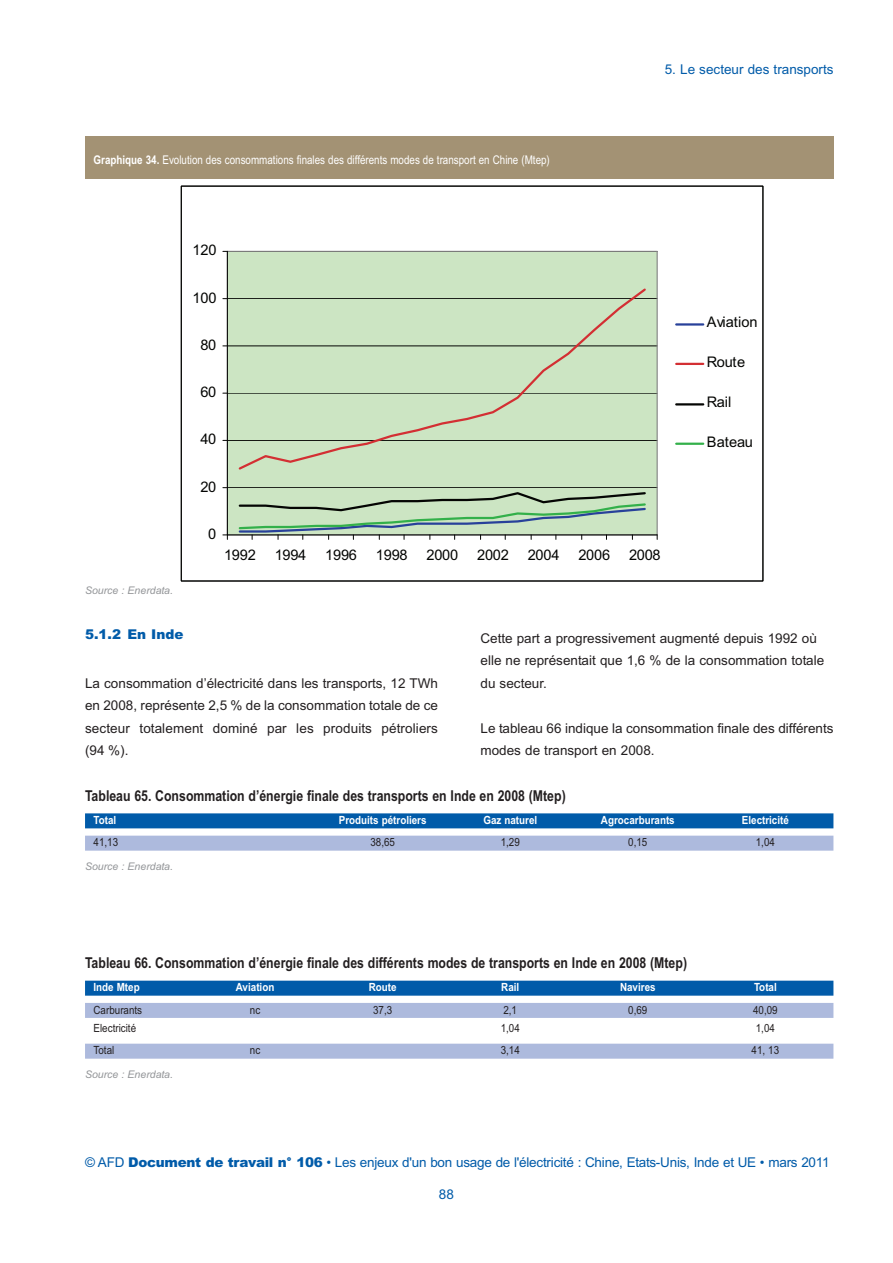
<style>
.page{position:relative;width:893px;height:1263px;background:#fff}
.page>*{position:absolute;margin:0;border:0;box-sizing:border-box;transform-origin:0 0}
.t1{font:700 15px "Arial Narrow";color:#231f20}
.t2{font:14.55px "Arial MT+T42+QQTGUQ";letter-spacing:-.02em;color:#040503}
.t3{font:14.55px "Arial MT+T42+QQTGUQ";letter-spacing:.01em;color:#040503}
.t4{font:13.5px/22.5px "Arial";color:#231f20}
.t5{font:13.5px "Arial";letter-spacing:-.015em;color:#015ba9}
.t6{font:900 13.5px "Arial";color:#015ba9}
.t7{font:12px "Arial Narrow";color:#fff}
.t8{font:700 11.25px "Arial Narrow";color:#fff;scale:1.06 1}
.t9{font:11.25px "Arial Narrow";color:#231f20;scale:1.06 1}
.t10{font:italic 10.5px "Arial";color:#939598}
.s1{font-weight:700}
.s2{font-weight:900}
</style>
<div class="page">
<div style="left:227px;top:251px;width:430px;height:284px;background:#cce5c3"></div>
<hr style="left:227px;top:488px;width:430px;height:1px;background:#040503">
<hr style="left:227px;top:440px;width:430px;height:1px;background:#040503">
<hr style="left:227px;top:393px;width:430px;height:1px;background:#040503">
<hr style="left:227px;top:346px;width:430px;height:1px;background:#040503">
<hr style="left:227px;top:299px;width:430px;height:1px;background:#040503">
<hr style="left:227px;top:251px;width:1px;height:284px;background:#040503">
<hr style="left:227px;top:535px;width:430px;height:1px;background:#040503">
<svg style="left:237px;top:288px;width:411px;height:182px"></svg>
<svg style="left:237px;top:492px;width:410px;height:47px"></svg>
<hr style="left:676px;top:323px;width:27px;height:3px;background:#28419a">
<hr style="left:676px;top:363px;width:27px;height:2px;background:#d32f33">
<hr style="left:676px;top:403px;width:27px;height:2px;background:#040503">
<hr style="left:676px;top:443px;width:27px;height:2px;background:#33b04a">
<div style="left:85px;top:136px;width:748px;height:43px;background:#a39274"></div>
<div style="left:85px;top:813px;width:748px;height:15px;background:#015ba9"></div>
<div style="left:85px;top:836px;width:748px;height:15px;background:#adbadd"></div>
<div style="left:85px;top:981px;width:748px;height:15px;background:#015ba9"></div>
<div style="left:85px;top:1003px;width:748px;height:15px;background:#adbadd"></div>
<div style="left:85px;top:1044px;width:748px;height:15px;background:#adbadd"></div>
<p class="t7" style="left:94px;top:152px;width:458px"><span class="s1">Graphique 34.</span> Evolution des consommations finales des différents modes de transport en Chine (Mtep)</p>
<p class="t2" style="left:193px;top:241px;width:25px">120</p>
<p class="t2" style="left:193px;top:288px;width:25px">100</p>
<p class="t2" style="left:200px;top:335px;width:17px">80</p>
<p class="t2" style="left:200px;top:383px;width:17px">60</p>
<p class="t2" style="left:200px;top:430px;width:17px">40</p>
<p class="t2" style="left:200px;top:477px;width:17px">20</p>
<p class="t2" style="left:208px;top:524px;width:10px">0</p>
<p class="t5" style="left:665px;top:61px;width:170px">5. Le secteur des transports</p>
<p class="t3" style="left:707px;top:313px;width:52px">Aviation</p>
<p class="t2" style="left:707px;top:352px;width:40px">Route</p>
<p class="t2" style="left:707px;top:393px;width:26px">Rail</p>
<p class="t2" style="left:707px;top:432px;width:48px">Bateau</p>
<p class="t10" style="left:85px;top:585px;width:89px">Source : Enerdata.</p>
<p class="t2" style="left:224px;top:546px;width:33px">1992</p>
<p class="t2" style="left:275px;top:546px;width:33px">1994</p>
<p class="t2" style="left:325px;top:546px;width:33px">1996</p>
<p class="t2" style="left:376px;top:546px;width:33px">1998</p>
<p class="t2" style="left:426px;top:546px;width:33px">2000</p>
<p class="t2" style="left:477px;top:546px;width:33px">2002</p>
<p class="t2" style="left:528px;top:546px;width:33px">2004</p>
<p class="t2" style="left:578px;top:546px;width:33px">2006</p>
<p class="t2" style="left:629px;top:546px;width:33px">2008</p>
<p class="t6" style="left:85px;top:627px;width:100px">5.1.2 En Inde</p>
<p class="t4" style="left:85px;top:672px;width:354px;text-align:justify">La consommation d’électricité dans les transports, 12 TWh en 2008, représente 2,5 % de la consommation totale de ce secteur totalement dominé par les produits pétroliers (94 %).</p>
<p class="t4" style="left:480px;top:627px;width:345px">Cette part a progressivement augmenté depuis 1992 où elle ne représentait que 1,6 % de la consommation totale du secteur.</p>
<p class="t4" style="left:480px;top:717px;width:354px">Le tableau 66 indique la consommation finale des différents modes de transport en 2008.</p>
<p class="t1" style="left:85px;top:787px;width:482px">Tableau 65. Consommation d’énergie finale des transports en Inde en 2008 (Mtep)</p>
<p class="t8" style="left:94px;top:814px;width:23px">Total</p>
<p class="t8" style="left:339px;top:814px;width:84px">Produits pétroliers</p>
<p class="t8" style="left:483px;top:814px;width:52px">Gaz naturel</p>
<p class="t8" style="left:601px;top:814px;width:71px">Agrocarburants</p>
<p class="t8" style="left:742px;top:814px;width:46px">Electricité</p>
<p class="t9" style="left:94px;top:836px;width:25px">41,13</p>
<p class="t9" style="left:370px;top:836px;width:25px">38,65</p>
<p class="t9" style="left:501px;top:836px;width:20px">1,29</p>
<p class="t9" style="left:628px;top:836px;width:20px">0,15</p>
<p class="t9" style="left:756px;top:836px;width:20px">1,04</p>
<p class="t10" style="left:85px;top:861px;width:89px">Source : Enerdata.</p>
<p class="t1" style="left:85px;top:954px;width:604px">Tableau 66. Consommation d’énergie finale des différents modes de transports en Inde en 2008 (Mtep)</p>
<p class="t8" style="left:94px;top:981px;width:45px">Inde Mtep</p>
<p class="t8" style="left:236px;top:981px;width:38px">Aviation</p>
<p class="t8" style="left:369px;top:981px;width:28px">Route</p>
<p class="t8" style="left:501px;top:981px;width:19px">Rail</p>
<p class="t8" style="left:620px;top:981px;width:35px">Navires</p>
<p class="t8" style="left:754px;top:981px;width:23px">Total</p>
<p class="t9" style="left:94px;top:1003px;width:47px">Carburants</p>
<p class="t9" style="left:250px;top:1003px;width:11px">nc</p>
<p class="t9" style="left:373px;top:1003px;width:20px">37,3</p>
<p class="t9" style="left:503px;top:1003px;width:14px">2,1</p>
<p class="t9" style="left:628px;top:1003px;width:20px">0,69</p>
<p class="t9" style="left:753px;top:1003px;width:25px">40,09</p>
<p class="t9" style="left:94px;top:1022px;width:42px">Electricité</p>
<p class="t9" style="left:501px;top:1022px;width:20px">1,04</p>
<p class="t9" style="left:756px;top:1022px;width:20px">1,04</p>
<p class="t9" style="left:94px;top:1044px;width:21px">Total</p>
<p class="t9" style="left:250px;top:1044px;width:11px">nc</p>
<p class="t9" style="left:501px;top:1044px;width:20px">3,14</p>
<p class="t9" style="left:752px;top:1044px;width:28px">41, 13</p>
<p class="t10" style="left:85px;top:1069px;width:89px">Source : Enerdata.</p>
<p class="t5" style="left:85px;top:1154px;width:746px">© AFD <span class="s2">Document de travail n° 106</span> • Les enjeux d'un bon usage de l'électricité : Chine, Etats-Unis, Inde et UE • mars 2011</p>
<p class="t5" style="left:439px;top:1186px;width:17px">88</p>
</div>
